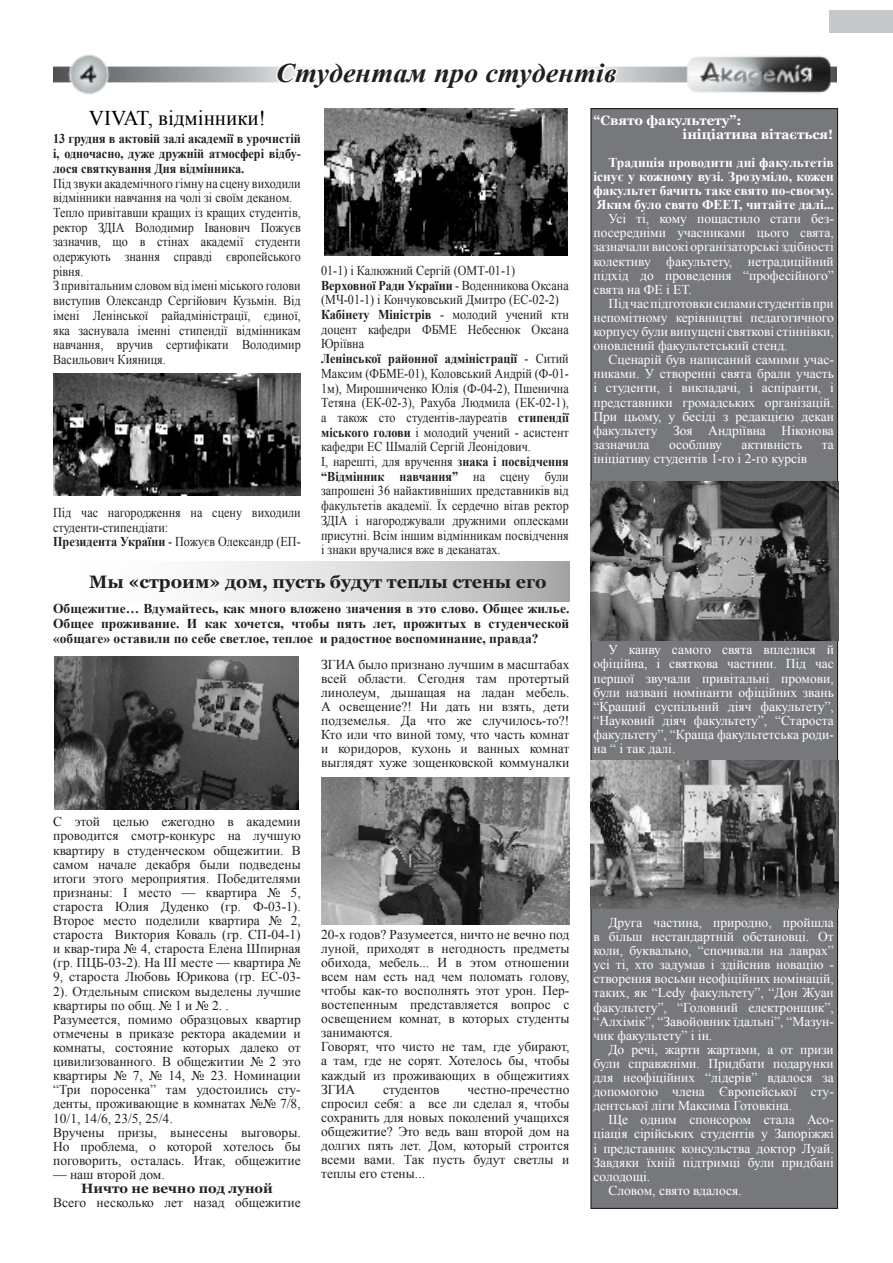
<style>
.page{position:relative;width:893px;height:1263px;background:#fff}
.page>*{position:absolute;margin:0;border:0;box-sizing:border-box;transform-origin:0 0}
.t1{font:italic 700 27px "Times New Roman";color:#231f20;scale:1.05 1}
.t2{font:21px "Times New Roman";color:#000}
.t3{font:700 18px "Georgia";color:#231f20}
.t4{font:13.5px/14.1px "Times New Roman";color:#231f20}
.t5{font:13.5px/14.1px "Times New Roman";color:#fff;text-align:justify}
.t6{font:13.5px/14.7px "Times New Roman";color:#231f20;scale:.9 1}
.t7{font:700 13.5px/15px "Times New Roman";color:#231f20;text-align:justify}
.t8{font:700 13.5px/14.1px "Times New Roman";color:#fff;text-align:justify}
.t9{font:700 13.5px/14.7px "Times New Roman";color:#231f20;text-align:justify;scale:.9 1}
.t10{font:700 13.5px/14.1px "Georgia";color:#fff}
.t11{font:700 13.5px "Georgia";color:#231f20}
.s1{font-weight:700}
</style>
<div class="page">
<svg style="left:216px;top:561px;width:353px;height:40px"></svg>
<div style="left:591px;top:109px;width:246px;height:1099px;background:#76787b"></div>
<img style="left:53px;top:54px;width:783px;height:40px">
<svg style="left:274px;top:55px;width:345px;height:153px"></svg>
<div style="left:829px;top:10px;width:64px;height:22px;background:#c7c8ca"></div>
<img style="left:53px;top:374px;width:248px;height:121px">
<img style="left:325px;top:109px;width:242px;height:147px">
<img style="left:590px;top:481px;width:248px;height:159px">
<img style="left:590px;top:761px;width:248px;height:147px">
<img style="left:322px;top:777px;width:247px;height:147px">
<img style="left:54px;top:656px;width:244px;height:153px">
<div style="left:54px;top:104px;width:247px;height:26px;background:#fff"></div>
<h1 class="t1" style="left:276px;top:54px;width:326px">Студентам про студентiв</h1>
<h2 class="t2" style="left:89px;top:104px;width:178px">VIVAT, ВIДМIННИКИ!</h2>
<p class="t9" style="left:53px;top:131px;width:277px">13 грудня в актовій залі академії в урочистій і, одночасно, дуже дружній атмосфері відбу&shy;лося святкування Дня відмінника.</p>
<p class="t6" style="left:53px;top:175px;width:277px">ПІД ЗВУКИ АКАДЕМІЧНОГО ГІМНУ НА СЦЕНУ ВИХОДИЛИ ВІДМІННИКИ НАВЧАННЯ НА ЧОЛІ ЗІ СВОЇМ ДЕКАНОМ.<br>ТЕПЛО ПРИВІТАВШИ КРАЩИХ ІЗ КРАЩИХ СТУДЕНТІВ, РЕКТОР ЗДІА ВОЛОДИМИР ІВАНОВИЧ ПОЖУЄВ ЗАЗНАЧИВ, ЩО В СТІНАХ АКАДЕМІЇ СТУДЕНТИ ОДЕРЖУЮТЬ ЗНАННЯ СПРАВДІ ЄВРОПЕЙСЬКОГО РІВНЯ.<br>З ПРИВІТАЛЬНИМ СЛОВОМ ВІД ІМЕНІ МІСЬКОГО ГОЛОВИ ВИСТУПИВ ОЛЕКСАНДР СЕРГІЙОВИЧ КУЗЬМІН. ВІД ІМЕНІ ЛЕНІНСЬКОЇ РАЙАДМІНІСТРАЦІЇ, ЄДИНОЇ, ЯКА ЗАСНУВАЛА ІМЕННІ СТИПЕНДІЇ ВІДМІННИКАМ НАВЧАННЯ, ВРУЧИВ СЕРТИФІКАТИ ВОЛОДИМИР ВАСИЛЬОВИЧ КИЯНИЦЯ.</p>
<p class="t6" style="left:53px;top:505px;width:277px">ПІД ЧАС НАГОРОДЖЕННЯ НА СЦЕНУ ВИХОДИЛИ<br>СТУДЕНТИ-СТИПЕНДІАТИ:<br><span class="s1">Президента України</span> - ПОЖУЄВ ОЛЕКСАНДР (ЕП-</p>
<p class="t6" style="left:321px;top:263px;width:277px">01-1) І КАЛЮЖНИЙ СЕРГІЙ (ОМТ-01-1)<br><span class="s1">Верховної Ради України</span> - ВОДЕННИКОВА ОКСАНА (МЧ-01-1) І КОНЧУКОВСЬКИЙ ДМИТРО (ЕС-02-2)<br><span class="s1">Кабінету Міністрів</span> - МОЛОДИЙ УЧЕНИЙ КТН ДОЦЕНТ КАФЕДРИ ФБМЕ НЕБЕСНЮК ОКСАНА ЮРІЇВНА<br><span class="s1">Ленінської районної адміністрації</span> - СИТИЙ МАКСИМ (ФБМЕ-01), КОЛОВСЬКИЙ АНДРІЙ (Ф-01- 1М), МИРОШНИЧЕНКО ЮЛІЯ (Ф-04-2), ПШЕНИЧНА ТЕТЯНА (ЕК-02-3), РАХУБА ЛЮДМИЛА (ЕК-02-1), А ТАКОЖ СТО СТУДЕНТІВ-ЛАУРЕАТІВ <span class="s1">стипендії міського голови</span> І МОЛОДИЙ УЧЕНИЙ - АСИСТЕНТ КАФЕДРИ ЕС ШМАЛІЙ СЕРГІЙ ЛЕОНІДОВИЧ.<br>І, НАРЕШТІ, ДЛЯ ВРУЧЕННЯ <span class="s1">знака і посвідчення “Відмінник навчання”</span> НА СЦЕНУ БУЛИ ЗАПРОШЕНІ 36 НАЙАКТИВНІШИХ ПРЕДСТАВНИКІВ ВІД ФАКУЛЬТЕТІВ АКАДЕМІЇ. ЇХ СЕРДЕЧНО ВІТАВ РЕКТОР ЗДІА І НАГОРОДЖУВАЛИ ДРУЖНИМИ ОПЛЕСКАМИ ПРИСУТНІ. ВСІМ ІНШИМ ВІДМІННИКАМ ПОСВІДЧЕННЯ І ЗНАКИ ВРУЧАЛИСЯ ВЖЕ В ДЕКАНАТАХ.</p>
<h3 class="t3" style="left:89px;top:572px;width:459px">Мы «строим» дом, пусть будут теплы стены его</h3>
<p class="t7" style="left:53px;top:600px;width:518px">Общежитие… Вдумайтесь, как много вложено значения в это слово. Общее жилье.<br>Общее проживание. И как хочется, чтобы пять лет, прожитых в студенческой «общаге» оставили по себе светлое, теплое и радостное воспоминание, правда?</p>
<p class="t4" style="left:321px;top:657px;width:250px;text-align:justify">ЗГИА БЫЛО ПРИЗНАНО ЛУЧШИМ В МАСШТАБАХ ВСЕЙ ОБЛАСТИ. СЕГОДНЯ ТАМ ПРОТЕРТЫЙ ЛИНОЛЕУМ, ДЫШАЩАЯ НА ЛАДАН МЕБЕЛЬ.<br>А ОСВЕЩЕНИЕ?! НИ ДАТЬ НИ ВЗЯТЬ, ДЕТИ ПОДЗЕМЕЛЬЯ. ДА ЧТО ЖЕ СЛУЧИЛОСЬ-ТО?!<br>КТО ИЛИ ЧТО ВИНОЙ ТОМУ, ЧТО ЧАСТЬ КОМНАТ И КОРИДОРОВ, КУХОНЬ И ВАННЫХ КОМНАТ ВЫГЛЯДЯТ ХУЖЕ ЗОЩЕНКОВСКОЙ КОММУНАЛКИ</p>
<p class="t4" style="left:53px;top:814px;width:249px">С ЭТОЙ ЦЕЛЬЮ ЕЖЕГОДНО В АКАДЕМИИ ПРОВОДИТСЯ СМОТР-КОНКУРС НА ЛУЧШУЮ КВАРТИРУ В СТУДЕНЧЕСКОМ ОБЩЕЖИТИИ. В САМОМ НАЧАЛЕ ДЕКАБРЯ БЫЛИ ПОДВЕДЕНЫ ИТОГИ ЭТОГО МЕРОПРИЯТИЯ. ПОБЕДИТЕЛЯМИ ПРИЗНАНЫ: І МЕСТО — КВАРТИРА NO 5, СТАРОСТА ЮЛИЯ ДУДЕНКО (ГР. Ф-03-1).<br>ВТОРОЕ МЕСТО ПОДЕЛИЛИ КВАРТИРА NO 2, СТАРОСТА ВИКТОРИЯ КОВАЛЬ (ГР. СП-04-1)<br>И КВАР-ТИРА NO 4, СТАРОСТА ЕЛЕНА ШПИРНАЯ (ГР. ПЦБ-03-2). НА ІІІ МЕСТЕ — КВАРТИРА NO 9, СТАРОСТА ЛЮБОВЬ ЮРИКОВА (ГР. ЕС-03- 2). ОТДЕЛЬНЫМ СПИСКОМ ВЫДЕЛЕНЫ ЛУЧШИЕ КВАРТИРЫ ПО ОБЩ. NO 1 И NO 2. .<br>РАЗУМЕЕТСЯ, ПОМИМО ОБРАЗЦОВЫХ КВАРТИР ОТМЕЧЕНЫ В ПРИКАЗЕ РЕКТОРА АКАДЕМИИ И КОМНАТЫ, СОСТОЯНИЕ КОТОРЫХ ДАЛЕКО ОТ ЦИВИЛИЗОВАННОГО. В ОБЩЕЖИТИИ NO 2 ЭТО КВАРТИРЫ NO 7, NO 14, NO 23. НОМИНАЦИИ “ТРИ ПОРОСЕНКА” ТАМ УДОСТОИЛИСЬ СТУ-ДЕНТЫ, ПРОЖИВАЮЩИЕ В КОМНАТАХ NONO 7/8, 10/1, 14/6, 23/5, 25/4.<br>ВРУЧЕНЫ ПРИЗЫ, ВЫНЕСЕНЫ ВЫГОВОРЫ.<br>НО ПРОБЛЕМА, О КОТОРОЙ ХОТЕЛОСЬ БЫ ПОГОВОРИТЬ, ОСТАЛАСЬ. ИТАК, ОБЩЕЖИТИЕ</p>
<p class="t4" style="left:53px;top:1167px;width:113px">— НАШ ВТОРОЙ ДОМ.</p>
<p class="t11" style="left:81px;top:1181px;width:193px">Ничто не вечно под луной</p>
<p class="t4" style="left:53px;top:1195px;width:249px">ВСЕГО НЕСКОЛЬКО ЛЕТ НАЗАД ОБЩЕЖИТИЕ</p>
<p class="t4" style="left:321px;top:927px;width:250px">20-Х ГОДОВ? РАЗУМЕЕТСЯ, НИЧТО НЕ ВЕЧНО ПОД ЛУНОЙ, ПРИХОДЯТ В НЕГОДНОСТЬ ПРЕДМЕТЫ ОБИХОДА, МЕБЕЛЬ... И В ЭТОМ ОТНОШЕНИИ ВСЕМ НАМ ЕСТЬ НАД ЧЕМ ПОЛОМАТЬ ГОЛОВУ, ЧТОБЫ КАК-ТО ВОСПОЛНЯТЬ ЭТОТ УРОН. ПЕР-ВОСТЕПЕННЫМ ПРЕДСТАВЛЯЕТСЯ ВОПРОС С ОСВЕЩЕНИЕМ КОМНАТ, В КОТОРЫХ СТУДЕНТЫ ЗАНИМАЮТСЯ.<br>ГОВОРЯТ, ЧТО ЧИСТО НЕ ТАМ, ГДЕ УБИРАЮТ, А ТАМ, ГДЕ НЕ СОРЯТ. ХОТЕЛОСЬ БЫ, ЧТОБЫ КАЖДЫЙ ИЗ ПРОЖИВАЮЩИХ В ОБЩЕЖИТИЯХ ЗГИА</p>
<p class="t4" style="left:321px;top:1082px;width:250px;text-align:justify;text-indent:146px">ЧЕСТНО-ПРЕЧЕСТНО СПРОСИЛ СЕБЯ: А ВСЕ ЛИ СДЕЛАЛ Я, ЧТОБЫ СОХРАНИТЬ ДЛЯ НОВЫХ ПОКОЛЕНИЙ УЧАЩИХСЯ ОБЩЕЖИТИЕ? ЭТО ВЕДЬ ВАШ ВТОРОЙ ДОМ НА ДОЛГИХ ПЯТЬ ЛЕТ. ДОМ, КОТОРЫЙ СТРОИТСЯ ВСЕМИ ВАМИ. ТАК ПУСТЬ БУДУТ СВЕТЛЫ И ТЕПЛЫ ЕГО СТЕНЫ...</p>
<p class="t4" style="left:383px;top:1082px;width:58px">СТУДЕНТОВ</p>
<p class="t10" style="left:683px;top:113px;width:152px;text-indent:-89px">“Свято факультету”:<br>iніціатива вітається!</p>
<p class="t8" style="left:593px;top:155px;width:242px;text-indent:15px">Традиція проводити дні факультетів існує у кожному вузі. Зрозуміло, кожен факультет бачить таке свято по-своєму.<br>Яким було свято ФЕЕТ, читайте далі...</p>
<p class="t5" style="left:593px;top:211px;width:242px;text-indent:15px">УСІ ТІ, КОМУ ПОЩАСТИЛО СТАТИ БЕЗ-ПОСЕРЕДНІМИ УЧАСНИКАМИ ЦЬОГО СВЯТА, ЗАЗНАЧАЛИ ВИСОКІ ОРГАНІЗАТОРСЬКІ ЗДІБНОСТІ КОЛЕКТИВУ ФАКУЛЬТЕТУ, НЕТРАДИЦІЙНИЙ ПІДХІД ДО ПРОВЕДЕННЯ “ПРОФЕСІЙНОГО” СВЯТА НА ФЕ І ЕТ.</p>
<p class="t5" style="left:593px;top:296px;width:242px;text-indent:15px">ПІД ЧАС ПІДГОТОВКИ СИЛАМИ СТУДЕНТІВ ПРИ НЕПОМІТНОМУ КЕРІВНИЦТВІ ПЕДАГОГИЧНОГО КОРПУСУ БУЛИ ВИПУЩЕНІ СВЯТКОВІ СТІННІВКИ, ОНОВЛЕНИЙ ФАКУЛЬТЕТСЬКИЙ СТЕНД.</p>
<p class="t5" style="left:593px;top:352px;width:242px;text-indent:15px">CЦЕНАРІЙ БУВ НАПИСАНИЙ САМИМИ УЧАС-НИКАМИ. У СТВОРЕННІ СВЯТА БРАЛИ УЧАСТЬ І СТУДЕНТИ, І ВИКЛАДАЧІ, І АСПІРАНТИ, І ПРЕДСТАВНИКИ ГРОМАДСЬКИХ ОРГАНІЗАЦІЙ.<br>ПРИ ЦЬОМУ, У БЕСІДІ З РЕДАКЦІЄЮ ДЕКАН ФАКУЛЬТЕТУ ЗОЯ АНДРІЇВНА НІКОНОВА ЗАЗНАЧИЛА</p>
<p class="t5" style="left:669px;top:437px;width:54px">ОСОБЛИВУ</p>
<p class="t5" style="left:741px;top:437px;width:62px">АКТИВНІСТЬ</p>
<p class="t5" style="left:822px;top:437px;width:14px">ТА</p>
<p class="t5" style="left:593px;top:451px;width:215px">ІНІЦІАТИВУ СТУДЕНТІВ 1-ГО І 2-ГО КУРСІВ</p>
<p class="t5" style="left:593px;top:642px;width:242px;text-indent:15px">У КАНВУ САМОГО СВЯТА ВПЛЕЛИСЯ Й ОФІЦІЙНА, І СВЯТКОВА ЧАСТИНИ. ПІД ЧАС ПЕРШОЇ ЗВУЧАЛИ ПРИВІТАЛЬНІ ПРОМОВИ, БУЛИ НАЗВАНІ НОМІНАНТИ ОФІЦІЙНИХ ЗВАНЬ “КРАЩИЙ СУСПІЛЬНИЙ ДІЯЧ ФАКУЛЬТЕТУ”, “НАУКОВИЙ ДІЯЧ ФАКУЛЬТЕТУ”, “СТАРОСТА ФАКУЛЬТЕТУ”, “КРАЩА ФАКУЛЬТЕТСЬКА РОДИ-НА “ І ТАК ДАЛІ.</p>
<p class="t5" style="left:593px;top:915px;width:242px;text-indent:15px">ДРУГА ЧАСТИНА, ПРИРОДНО, ПРОЙШЛА В БІЛЬШ НЕСТАНДАРТНІЙ ОБСТАНОВЦІ. ОТ КОЛИ, БУКВАЛЬНО, “СПОЧИВАЛИ НА ЛАВРАХ” УСІ ТІ, ХТО ЗАДУМАВ І ЗДІЙСНИВ НОВАЦІЮ - СТВОРЕННЯ ВОСЬМИ НЕОФІЦІЙНИХ НОМІНАЦІЙ, ТАКИХ, ЯК “LEDY ФАКУЛЬТЕТУ”, “ДОН ЖУАН ФАКУЛЬТЕТУ”, “ГОЛОВНИЙ ЕЛЕКТРОНЩИК”, “АЛХІМІК”, “ЗАВОЙОВНИК ЇДАЛЬНІ”, “МАЗУН-ЧИК ФАКУЛЬТЕТУ” І ІН.</p>
<p class="t5" style="left:593px;top:1042px;width:242px;text-indent:15px">ДО РЕЧІ, ЖАРТИ ЖАРТАМИ, А ОТ ПРИЗИ БУЛИ СПРАВЖНІМИ. ПРИДБАТИ ПОДАРУНКИ ДЛЯ НЕОФІЦІЙНИХ “ЛІДЕРІВ” ВДАЛОСЯ ЗА ДОПОМОГОЮ ЧЛЕНА ЄВРОПЕЙСЬКОЇ СТУ-ДЕНТСЬКОЇ ЛІГИ МАКСИМА ГОТОВКІНА.</p>
<p class="t5" style="left:608px;top:1112px;width:227px">ЩЕ ОДНИМ СПОНСОРОМ СТАЛА АСО-</p>
<p class="t5" style="left:593px;top:1127px;width:242px">ЦІАЦІЯ СІРІЙСЬКИХ СТУДЕНТІВ У ЗАПОРIЖЖІ</p>
<p class="t5" style="left:593px;top:1141px;width:242px">І ПРЕДСТАВНИК КОНСУЛЬСТВА ДОКТОР ЛУАЙ.</p>
<p class="t5" style="left:593px;top:1155px;width:242px">ЗАВДЯКИ ЇХНІЙ ПІДТРИМЦІ БУЛИ ПРИДБАНІ</p>
<p class="t5" style="left:593px;top:1169px;width:58px">СОЛОДОЩІ.</p>
<p class="t5" style="left:608px;top:1183px;width:135px">CЛОВОМ, СВЯТО ВДАЛОСЯ.</p>
</div>
